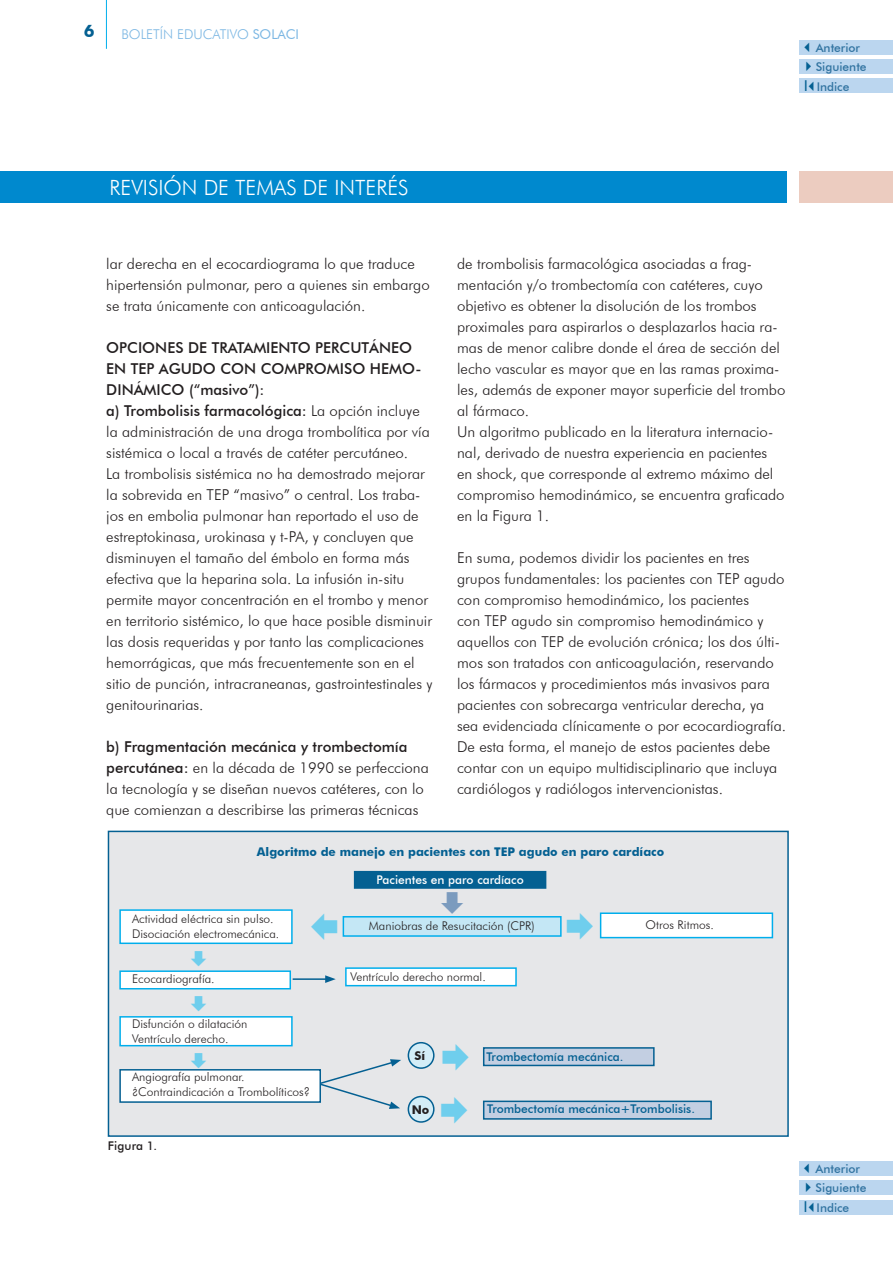
<style>
.page{position:relative;width:893px;height:1263px;background:#fff}
.page>*{position:absolute;margin:0;border:0;box-sizing:border-box;transform-origin:0 0}
.t1{font:300 21px "Futura BT";color:#fff}
.t2{font:700 17.25px "Futura BT";color:#046092}
.t3{font:300 15px/21px "Futura BT";color:#231f20}
.t4{font:300 13.5px "Futura BT";color:#7cb7e3}
.t5{font:300 12px/15px "Futura BT";color:#231f20}
.t6{font:500 12px "Futura BT";color:#046092}
.t7{font:500 12px/20.2px "Futura BT";color:#3274a1}
.t8{font:700 12px "Futura BT";color:#046092}
.t9{font:500 12px "Futura BT";color:#fff}
.t10{font:500 12px "Futura BT";letter-spacing:.01em;color:#231f20}
.t11{font:700 12px "Futura BT";color:#231f20}
.s1{font-weight:400}
.s2{color:#046092}
.s3{font-family:"Arial";font-weight:400;font-size:15px;color:#046092}
.s4{font-weight:500}
</style>
<div class="page">
<hr style="left:106px;top:0;width:1px;height:49px;background:#00aeec">
<div style="left:0;top:171px;width:787px;height:32px;background:#0089ce"></div>
<div style="left:799px;top:171px;width:94px;height:32px;background:#ecccc0"></div>
<div style="left:108px;top:831px;width:680px;height:305px;background:#e6e7e9"></div>
<div style="left:108px;top:831px;width:681px;height:306px;border:2px solid #046092"></div>
<div style="left:120px;top:910px;width:172px;height:33px;background:#fff"></div>
<div style="left:119px;top:909px;width:174px;height:35px;border:2px solid #00aeec"></div>
<div style="left:601px;top:913px;width:171px;height:24px;background:#fff"></div>
<div style="left:600px;top:912px;width:173px;height:26px;border:2px solid #00aeec"></div>
<div style="left:120px;top:971px;width:170px;height:18px;background:#fff"></div>
<div style="left:119px;top:970px;width:172px;height:19px;border:2px solid #00aeec"></div>
<div style="left:120px;top:1017px;width:172px;height:29px;background:#fff"></div>
<div style="left:119px;top:1016px;width:174px;height:30px;border:2px solid #00aeec"></div>
<div style="left:120px;top:1070px;width:200px;height:32px;background:#fff"></div>
<div style="left:119px;top:1069px;width:202px;height:34px;border:2px solid #046092"></div>
<div style="left:346px;top:968px;width:170px;height:18px;background:#fff"></div>
<div style="left:345px;top:967px;width:172px;height:19px;border:2px solid #00aeec"></div>
<div style="left:408px;top:1096px;width:26px;height:26px;background:#d3edf7;border-radius:50%"></div>
<div style="left:408px;top:1096px;width:27px;height:27px;border:2px solid #046092;border-radius:50%"></div>
<div style="left:408px;top:1043px;width:26px;height:25px;background:#d3edf7;border-radius:50%"></div>
<div style="left:408px;top:1042px;width:27px;height:27px;border:2px solid #046092;border-radius:50%"></div>
<div style="left:484px;top:1048px;width:170px;height:17px;background:#c3cfe2"></div>
<div style="left:483px;top:1047px;width:172px;height:19px;border:2px solid #046092"></div>
<div style="left:484px;top:1101px;width:227px;height:18px;background:#c3cfe2"></div>
<div style="left:483px;top:1100px;width:229px;height:20px;border:2px solid #046092"></div>
<div style="left:343px;top:917px;width:218px;height:19px;background:#c4e7f5"></div>
<div style="left:343px;top:916px;width:219px;height:21px;border:2px solid #00aeec"></div>
<div style="left:355px;top:872px;width:191px;height:16px;background:#046092"></div>
<div style="left:354px;top:871px;width:192px;height:18px;border:2px solid #046092"></div>
<svg style="left:319px;top:1059px;width:82px;height:50px"></svg>
<hr style="left:293px;top:978px;width:34px;height:2px;background:#046092">
<svg style="left:325px;top:975px;width:11px;height:8px"></svg>
<div style="left:799px;top:1162px;width:94px;height:14px;background:#bbd6ef"></div>
<div style="left:799px;top:1181px;width:94px;height:14px;background:#bbd6ef"></div>
<div style="left:799px;top:1200px;width:94px;height:14px;background:#bbd6ef"></div>
<div style="left:799px;top:40px;width:94px;height:14px;background:#bbd6ef"></div>
<div style="left:799px;top:59px;width:94px;height:14px;background:#bbd6ef"></div>
<div style="left:799px;top:79px;width:94px;height:14px;background:#bbd6ef"></div>
<p class="t2" style="left:84px;top:21px;width:12px">6</p>
<p class="t4" style="left:121px;top:26px;width:179px">BOLETÍN EDUCATIVO <span class="s1">SOLACI</span></p>
<p class="t7" style="left:801px;top:37px;width:61px"><span class="s2">✓</span>Anterior</p>
<p class="t7" style="left:801px;top:56px;width:67px"><span class="s2">✔</span>Siguiente<br><span class="s3">I</span><span class="s2">✓</span>Indice</p>
<h1 class="t1" style="left:109px;top:175px;width:301px">REVISIÓN DE TEMAS DE INTERÉS</h1>
<p class="t3" style="left:106px;top:253px;width:325px">lar derecha en el ecocardiograma lo que traduce hipertensión pulmonar, pero a quienes sin embargo se trata únicamente con anticoagulación.</p>
<p class="t3" style="left:106px;top:337px;width:328px"><span class="s4">OPCIONES DE TRATAMIENTO PERCUTÁNEO EN TEP AGUDO CON COMPROMISO HEMO-DINÁMICO (“masivo”):<br>a) Trombolisis farmacológica:</span> La opción incluye la administración de una droga trombolítica por vía sistémica o local a través de catéter percutáneo.<br>La trombolisis sistémica no ha demostrado mejorar la sobrevida en TEP “masivo” o central. Los traba&shy;jos en embolia pulmonar han reportado el uso de estreptokinasa, urokinasa y t-PA, y concluyen que disminuyen el tamaño del émbolo en forma más efectiva que la heparina sola. La infusión in-situ permite mayor concentración en el trombo y menor en territorio sistémico, lo que hace posible disminuir las dosis requeridas y por tanto las complicaciones hemorrágicas, que más frecuentemente son en el sitio de punción, intracraneanas, gastrointestinales y genitourinarias.</p>
<p class="t3" style="left:106px;top:736px;width:324px"><span class="s4">b) Fragmentación mecánica y trombectomía percutánea:</span> en la década de 1990 se perfecciona la tecnología y se diseñan nuevos catéteres, con lo que comienzan a describirse las primeras técnicas</p>
<p class="t3" style="left:457px;top:253px;width:330px">de trombolisis farmacológica asociadas a frag&shy;mentación y/o trombectomía con catéteres, cuyo objetivo es obtener la disolución de los trombos proximales para aspirarlos o desplazarlos hacia ra&shy;mas de menor calibre donde el área de sección del lecho vascular es mayor que en las ramas proxima&shy;les, además de exponer mayor superficie del trombo al fármaco.<br>Un algoritmo publicado en la literatura internacio&shy;nal, derivado de nuestra experiencia en pacientes en shock, que corresponde al extremo máximo del compromiso hemodinámico, se encuentra graficado en la Figura 1.</p>
<p class="t3" style="left:457px;top:547px;width:331px">En suma, podemos dividir los pacientes en tres grupos fundamentales: los pacientes con TEP agudo con compromiso hemodinámico, los pacientes<br>con TEP agudo sin compromiso hemodinámico y aquellos con TEP de evolución crónica; los dos últi&shy;mos son tratados con anticoagulación, reservando los fármacos y procedimientos más invasivos para pacientes con sobrecarga ventricular derecha, ya sea evidenciada clínicamente o por ecocardiografía.<br>De esta forma, el manejo de estos pacientes debe contar con un equipo multidisciplinario que incluya cardiólogos y radiólogos intervencionistas.</p>
<p class="t8" style="left:257px;top:845px;width:409px">Algoritmo de manejo en pacientes con TEP agudo en paro cardíaco</p>
<p class="t5" style="left:132px;top:911px;width:149px">Actividad eléctrica sin pulso.<br>Disociación electromecánica.</p>
<p class="t9" style="left:377px;top:872px;width:149px">Pacientes en paro cardíaco</p>
<p class="t5" style="left:369px;top:918px;width:167px">Maniobras de Resucitación (CPR)</p>
<p class="t5" style="left:132px;top:971px;width:84px">Ecocardiografía.</p>
<p class="t5" style="left:350px;top:969px;width:137px">Ventrículo derecho normal.</p>
<p class="t5" style="left:132px;top:1016px;width:117px">Disfunción o dilatación<br>Ventrículo derecho.</p>
<p class="t5" style="left:132px;top:1069px;width:179px">Angiografía pulmonar. ¿Contraindicación a Trombolíticos?</p>
<p class="t11" style="left:415px;top:1048px;width:12px">Sí</p>
<p class="t6" style="left:486px;top:1049px;width:139px">Trombectomía mecánica.</p>
<p class="t5" style="left:646px;top:917px;width:70px">Otros Ritmos.</p>
<p class="t10" style="left:108px;top:1139px;width:51px">Figura 1.</p>
<p class="t11" style="left:412px;top:1103px;width:19px">No</p>
<p class="t6" style="left:487px;top:1102px;width:209px">Trombectomía mecánica+Trombolisis.</p>
<p class="t7" style="left:801px;top:1158px;width:61px"><span class="s2">✓</span>Anterior</p>
<p class="t7" style="left:801px;top:1178px;width:67px"><span class="s2">✔</span>Siguiente<br><span class="s3">I</span><span class="s2">✓</span>Indice</p>
</div>
